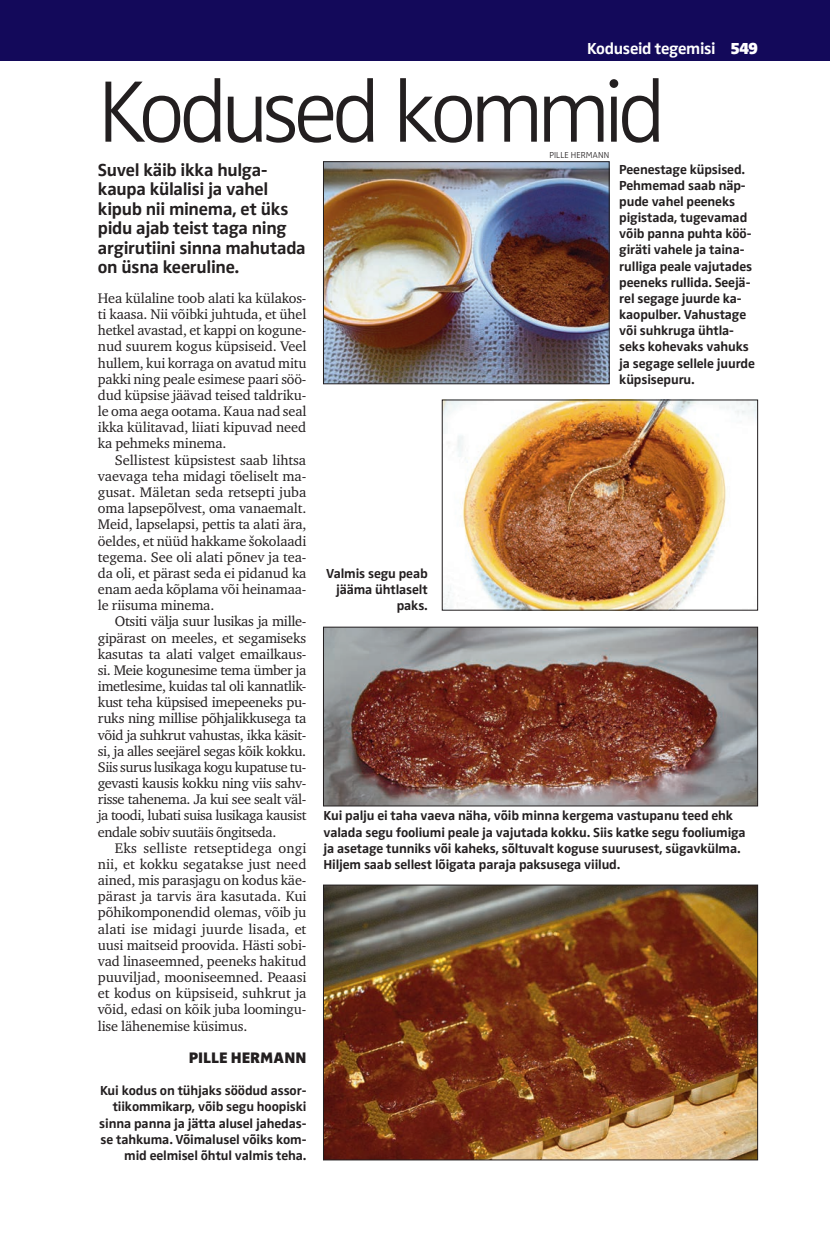
<style>
.page{position:relative;width:830px;height:1234px;background:#fff}
.page>*{position:absolute;margin:0;border:0;box-sizing:border-box;transform-origin:0 0}
.t1{font:300 90px "Zwo Pro";letter-spacing:-.075em;color:#231f20}
.t2{font:700 18px/19.5px "Zwo Pro";letter-spacing:-.02em;color:#231f20}
.t3{font:700 16.5px "Zwo Pro";letter-spacing:-.02em;color:#fff}
.t4{font:900 15.75px "Zwo Pro";color:#231f20}
.t5{font:14.25px "Charter ITC";letter-spacing:-.01em;color:#231f20}
.t6{font:14.25px "Charter ITC";letter-spacing:-.03em;color:#231f20}
.t7{font:14.25px "Charter ITC";letter-spacing:.01em;color:#231f20}
.t8{font:700 13.5px/16.2px "Zwo Pro";letter-spacing:-.01em;color:#231f20}
.t9{font:300 9px "Zwo Pro";color:#231f20}
.s1{font-weight:900}
</style>
<div class="page">
<div style="left:0;top:0;width:829px;height:60px;background:#13095a"></div>
<img style="left:325px;top:163px;width:282px;height:219px">
<div style="left:323px;top:161px;width:286px;height:223px;border:1px solid #231f20"></div>
<img style="left:444px;top:401px;width:311px;height:207px">
<img style="left:325px;top:628px;width:430px;height:176px">
<div style="left:323px;top:626px;width:434px;height:180px;border:1px solid #231f20"></div>
<img style="left:325px;top:886px;width:430px;height:271px">
<div style="left:323px;top:884px;width:434px;height:275px;border:1px solid #231f20"></div>
<p class="t3" style="left:586px;top:39px;width:172px">Koduseid tegemisi <span class="s1">549</span></p>
<p class="t1" style="left:98px;top:60px;width:569px">Kodused kommid</p>
<p class="t8" style="left:619px;top:161px;width:137px">Peenestage küpsised.<br>Pehmemad saab näp&shy;pude vahel peeneks pigistada, tugevamad võib panna puhta köö&shy;giräti vahele ja taina&shy;rulliga peale vajutades peeneks rullida. Seejä&shy;rel segage juurde ka&shy;kaopulber. Vahustage või suhkruga ühtla&shy;seks kohevaks vahuks ja segage sellele juurde küpsisepuru.</p>
<p class="t9" style="left:549px;top:150px;width:61px">PILLE HERMANN</p>
<p class="t2" style="left:98px;top:160px;width:209px">Suvel käib ikka hulga&shy;kaupa külalisi ja vahel kipub nii minema, et üks pidu ajab teist taga ning argirutiini sinna mahutada on üsna keeruline.</p>
<p class="t5" style="left:98px;top:289px;width:210px">Hea külaline toob alati ka külakos-</p>
<p class="t5" style="left:98px;top:305px;width:210px">ti kaasa. Nii võibki juhtuda, et ühel</p>
<p class="t5" style="left:98px;top:321px;width:210px">hetkel avastad, et kappi on kogune-</p>
<p class="t5" style="left:98px;top:337px;width:210px">nud suurem kogus küpsiseid. Veel</p>
<p class="t5" style="left:98px;top:354px;width:210px">hullem, kui korraga on avatud mitu</p>
<p class="t5" style="left:98px;top:370px;width:210px">pakki ning peale esimese paari söö-</p>
<p class="t5" style="left:98px;top:386px;width:210px">dud küpsise jäävad teised taldriku-</p>
<p class="t5" style="left:98px;top:402px;width:210px">le oma aega ootama. Kaua nad seal</p>
<p class="t5" style="left:98px;top:418px;width:210px">ikka külitavad, liiati kipuvad need</p>
<p class="t5" style="left:98px;top:434px;width:130px">ka pehmeks minema.</p>
<p class="t5" style="left:115px;top:451px;width:193px">Sellistest küpsistest saab lihtsa</p>
<p class="t5" style="left:98px;top:467px;width:210px">vaevaga teha midagi tõeliselt ma-</p>
<p class="t5" style="left:98px;top:483px;width:210px">gusat. Mäletan seda retsepti juba</p>
<p class="t5" style="left:98px;top:499px;width:210px">oma lapsepõlvest, oma vanaemalt.</p>
<p class="t5" style="left:98px;top:515px;width:210px">Meid, lapselapsi, pettis ta alati ära,</p>
<p class="t5" style="left:98px;top:531px;width:210px">öeldes, et nüüd hakkame šokolaadi</p>
<p class="t5" style="left:98px;top:547px;width:210px">tegema. See oli alati põnev ja tea-</p>
<p class="t5" style="left:98px;top:564px;width:210px">da oli, et pärast seda ei pidanud ka</p>
<p class="t5" style="left:98px;top:580px;width:210px">enam aeda kõplama või heinamaa-</p>
<p class="t5" style="left:98px;top:596px;width:118px">le riisuma minema.</p>
<p class="t5" style="left:115px;top:612px;width:193px">Otsiti välja suur lusikas ja mille-</p>
<p class="t5" style="left:98px;top:628px;width:210px">gipärast on meeles, et segamiseks</p>
<p class="t5" style="left:98px;top:644px;width:210px">kasutas ta alati valget emailkaus-</p>
<p class="t6" style="left:98px;top:661px;width:210px">si. Meie kogunesime tema ümber ja</p>
<p class="t5" style="left:98px;top:677px;width:210px">imetlesime, kuidas tal oli kannatlik-</p>
<p class="t5" style="left:98px;top:693px;width:210px">kust teha küpsised imepeeneks pu-</p>
<p class="t5" style="left:98px;top:709px;width:210px">ruks ning millise põhjalikkusega ta</p>
<p class="t6" style="left:98px;top:725px;width:210px">võid ja suhkrut vahustas, ikka käsit-</p>
<p class="t6" style="left:98px;top:741px;width:210px">si, ja alles seejärel segas kõik kokku.</p>
<p class="t6" style="left:98px;top:758px;width:210px">Siis surus lusikaga kogu kupatuse tu-</p>
<p class="t5" style="left:98px;top:774px;width:210px">gevasti kausis kokku ning viis sahv-</p>
<p class="t5" style="left:98px;top:790px;width:210px">risse tahenema. Ja kui see sealt väl-</p>
<p class="t6" style="left:98px;top:806px;width:210px">ja toodi, lubati suisa lusikaga kausist</p>
<p class="t6" style="left:98px;top:822px;width:180px">endale sobiv suutäis õngitseda.</p>
<p class="t7" style="left:115px;top:838px;width:193px">Eks selliste retseptidega ongi</p>
<p class="t5" style="left:98px;top:854px;width:210px">nii, et kokku segatakse just need</p>
<p class="t5" style="left:98px;top:871px;width:210px">ained, mis parasjagu on kodus käe-</p>
<p class="t5" style="left:98px;top:887px;width:210px">pärast ja tarvis ära kasutada. Kui</p>
<p class="t5" style="left:98px;top:903px;width:210px">põhikomponendid olemas, võib ju</p>
<p class="t5" style="left:98px;top:919px;width:210px">alati ise midagi juurde lisada, et</p>
<p class="t5" style="left:98px;top:935px;width:210px">uusi maitseid proovida. Hästi sobi-</p>
<p class="t5" style="left:98px;top:951px;width:210px">vad linaseemned, peeneks hakitud</p>
<p class="t5" style="left:98px;top:968px;width:210px">puuviljad, mooniseemned. Peaasi</p>
<p class="t5" style="left:98px;top:984px;width:210px">et kodus on küpsiseid, suhkrut ja</p>
<p class="t5" style="left:98px;top:1000px;width:210px">võid, edasi on kõik juba loomingu-</p>
<p class="t5" style="left:98px;top:1016px;width:151px">lise lähenemise küsimus.</p>
<p class="t4" style="left:189px;top:1047px;width:119px">PILLE HERMANN</p>
<p class="t8" style="left:326px;top:565px;width:103px;text-align:right">Valmis segu peab jääma ühtlaselt paks.</p>
<p class="t8" style="left:323px;top:807px;width:423px">Kui palju ei taha vaeva näha, võib minna kergema vastupanu teed ehk valada segu fooliumi peale ja vajutada kokku. Siis katke segu fooliumiga ja asetage tunniks või kaheks, sõltuvalt koguse suurusest, sügavkülma.<br>Hiljem saab sellest lõigata paraja paksusega viilud.</p>
<p class="t8" style="left:99px;top:1082px;width:208px;text-align:right">Kui kodus on tühjaks söödud assor&shy;tiikommikarp, võib segu hoopiski sinna panna ja jätta alusel jahedas&shy;se tahkuma. Võimalusel võiks kom&shy;mid eelmisel õhtul valmis teha.</p>
</div>
